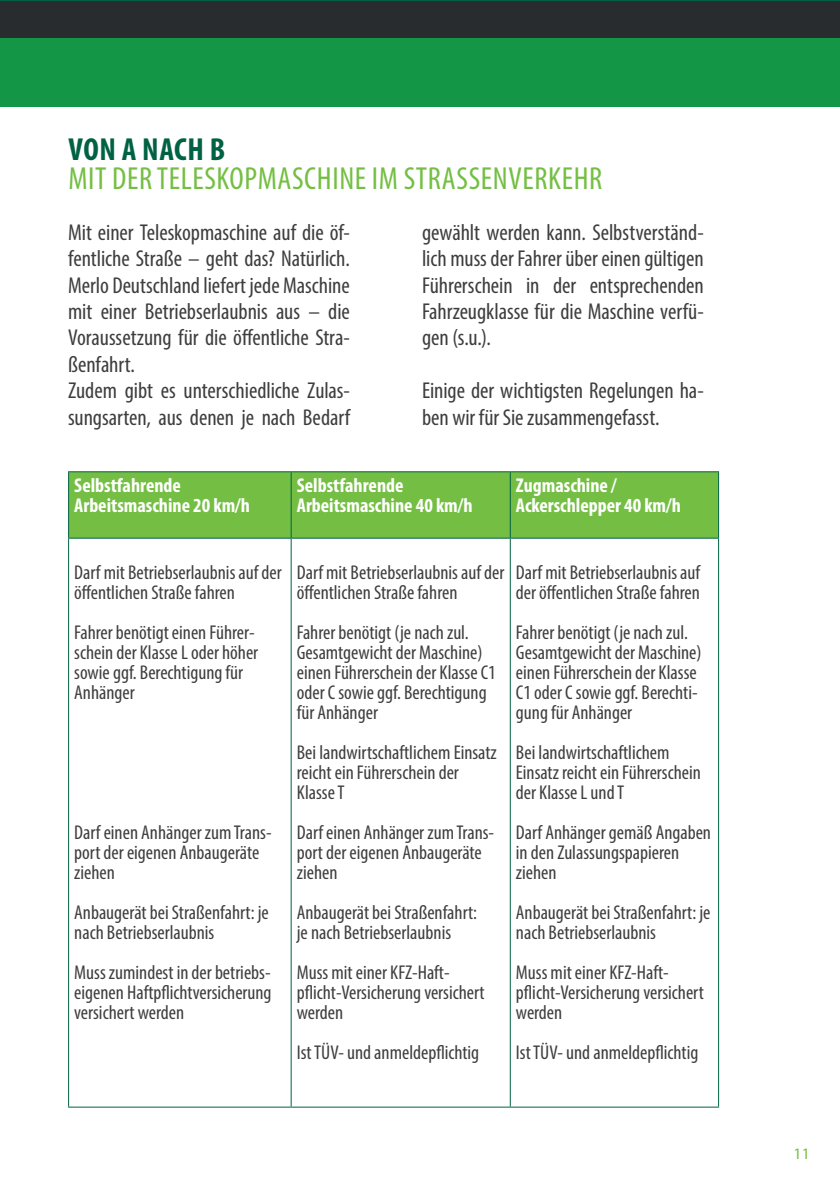
<style>
.page{position:relative;width:840px;height:1191px;background:#fff}
.page>*{position:absolute;margin:0;border:0;box-sizing:border-box;transform-origin:0 0}
.t1{font:condensed 32px "Myriad Pro";letter-spacing:.02em;color:#74bf43}
.t2{font:700 condensed 32px "Myriad Pro";letter-spacing:.02em;color:#006243}
.t3{font:condensed 23px/26.4px "Myriad Pro";letter-spacing:-.005em;color:#3e3e3f}
.t4{font:condensed 20px/20px "Myriad Pro";color:#3e3e3f}
.t5{font:700 condensed 20px/20px "Myriad Pro";color:#fff}
.t6{font:16px "Myriad Pro";color:#74bf43}
</style>
<div class="page">
<div style="left:69px;top:472px;width:648px;height:65px;background:#74bf43"></div>
<hr style="left:68px;top:538px;width:1px;height:568px;background:#006243">
<hr style="left:290px;top:538px;width:1px;height:568px;background:#006243">
<hr style="left:509px;top:538px;width:1px;height:568px;background:#006243">
<hr style="left:717px;top:538px;width:1px;height:568px;background:#006243">
<hr style="left:68px;top:1106px;width:223px;height:1px;background:#006243">
<hr style="left:291px;top:1106px;width:219px;height:1px;background:#006243">
<hr style="left:510px;top:1106px;width:208px;height:1px;background:#006243">
<hr style="left:68px;top:471px;width:223px;height:1px;background:#006243">
<hr style="left:68px;top:472px;width:1px;height:65px;background:#006243">
<hr style="left:291px;top:471px;width:219px;height:1px;background:#006243">
<hr style="left:290px;top:472px;width:1px;height:65px;background:#006243">
<hr style="left:510px;top:471px;width:208px;height:1px;background:#006243">
<hr style="left:509px;top:472px;width:1px;height:65px;background:#006243">
<hr style="left:717px;top:472px;width:1px;height:65px;background:#006243">
<hr style="left:68px;top:537px;width:223px;height:1px;background:#006243">
<hr style="left:291px;top:537px;width:219px;height:1px;background:#006243">
<hr style="left:510px;top:537px;width:208px;height:1px;background:#006243">
<div style="left:0;top:0;width:839px;height:39px;background:#006243"></div>
<div style="left:0;top:1px;width:839px;height:60px;background:#292c2f"></div>
<div style="left:0;top:38px;width:839px;height:68px;background:#149647"></div>
<h1 class="t2" style="left:68px;top:129px;width:158px">VON A NACH B</h1>
<h1 class="t1" style="left:68px;top:159px;width:535px">MIT DER TELESKOPMASCHINE IM STRASSENVERKEHR</h1>
<p class="t3" style="left:68px;top:219px;width:283px">Mit einer Teleskopmaschine auf die öf&shy;fentliche Straße – geht das? Natürlich.<br>Merlo Deutschland liefert jede Maschine mit einer Betriebserlaubnis aus – die Voraussetzung für die öffentliche Stra&shy;ßenfahrt.<br>Zudem gibt es unterschiedliche Zulas&shy;sungsarten, aus denen je nach Bedarf</p>
<p class="t3" style="left:422px;top:219px;width:283px;text-align:justify">gewählt werden kann. Selbstverständ&shy;lich muss der Fahrer über einen gültigen Führerschein in der entsprechenden Fahrzeugklasse für die Maschine verfü&shy;gen (s.u.).</p>
<p class="t3" style="left:422px;top:377px;width:283px">Einige der wichtigsten Regelungen ha&shy;ben wir für Sie zusammengefasst.</p>
<p class="t5" style="left:74px;top:475px;width:177px">Selbstfahrende<br>Arbeitsmaschine 20 km/h</p>
<p class="t5" style="left:297px;top:475px;width:177px">Selbstfahrende<br>Arbeitsmaschine 40 km/h</p>
<p class="t5" style="left:515px;top:475px;width:166px">Zugmaschine /<br>Ackerschlepper 40 km/h</p>
<p class="t4" style="left:74px;top:562px;width:209px">Darf mit Betriebserlaubnis auf der öffentlichen Straße fahren</p>
<p class="t4" style="left:74px;top:622px;width:185px">Fahrer benötigt einen Führer&shy;schein der Klasse L oder höher sowie ggf. Berechtigung für<br>Anhänger</p>
<p class="t4" style="left:74px;top:822px;width:199px">Darf einen Anhänger zum Trans&shy;port der eigenen Anbaugeräte ziehen</p>
<p class="t4" style="left:74px;top:902px;width:196px">Anbaugerät bei Straßenfahrt: je nach Betriebserlaubnis</p>
<p class="t4" style="left:74px;top:962px;width:199px;text-align:justify">Muss zumindest in der betriebs&shy;eigenen Haftpflichtversicherung versichert werden</p>
<p class="t4" style="left:297px;top:562px;width:209px">Darf mit Betriebserlaubnis auf der öffentlichen Straße fahren</p>
<p class="t4" style="left:297px;top:622px;width:200px">Fahrer benötigt (je nach zul.<br>Gesamtgewicht der Maschine) einen Führerschein der Klasse C1 oder C sowie ggf. Berechtigung für Anhänger</p>
<p class="t4" style="left:297px;top:742px;width:201px">Bei landwirtschaftlichem Einsatz reicht ein Führerschein der<br>Klasse T</p>
<p class="t4" style="left:297px;top:822px;width:199px">Darf einen Anhänger zum Trans&shy;port der eigenen Anbaugeräte ziehen</p>
<p class="t4" style="left:297px;top:902px;width:182px">Anbaugerät bei Straßenfahrt: je nach Betriebserlaubnis</p>
<p class="t4" style="left:297px;top:962px;width:189px">Muss mit einer KFZ-Haft&shy;pflicht-Versicherung versichert werden</p>
<p class="t4" style="left:297px;top:1042px;width:184px">Ist TÜV- und anmeldepflichtig</p>
<p class="t4" style="left:515px;top:562px;width:185px">Darf mit Betriebserlaubnis auf der öffentlichen Straße fahren</p>
<p class="t4" style="left:515px;top:622px;width:187px">Fahrer benötigt (je nach zul.<br>Gesamtgewicht der Maschine) einen Führerschein der Klasse<br>C1 oder C sowie ggf. Berechti&shy;gung für Anhänger</p>
<p class="t4" style="left:515px;top:742px;width:186px">Bei landwirtschaftlichem<br>Einsatz reicht ein Führerschein der Klasse L und T</p>
<p class="t4" style="left:515px;top:822px;width:196px">Darf Anhänger gemäß Angaben in den Zulassungspapieren ziehen</p>
<p class="t4" style="left:515px;top:902px;width:196px">Anbaugerät bei Straßenfahrt: je nach Betriebserlaubnis</p>
<p class="t4" style="left:515px;top:962px;width:189px">Muss mit einer KFZ-Haft&shy;pflicht-Versicherung versichert werden</p>
<p class="t4" style="left:515px;top:1042px;width:184px">Ist TÜV- und anmeldepflichtig</p>
<p class="t6" style="left:793px;top:1143px;width:18px">11</p>
</div>
